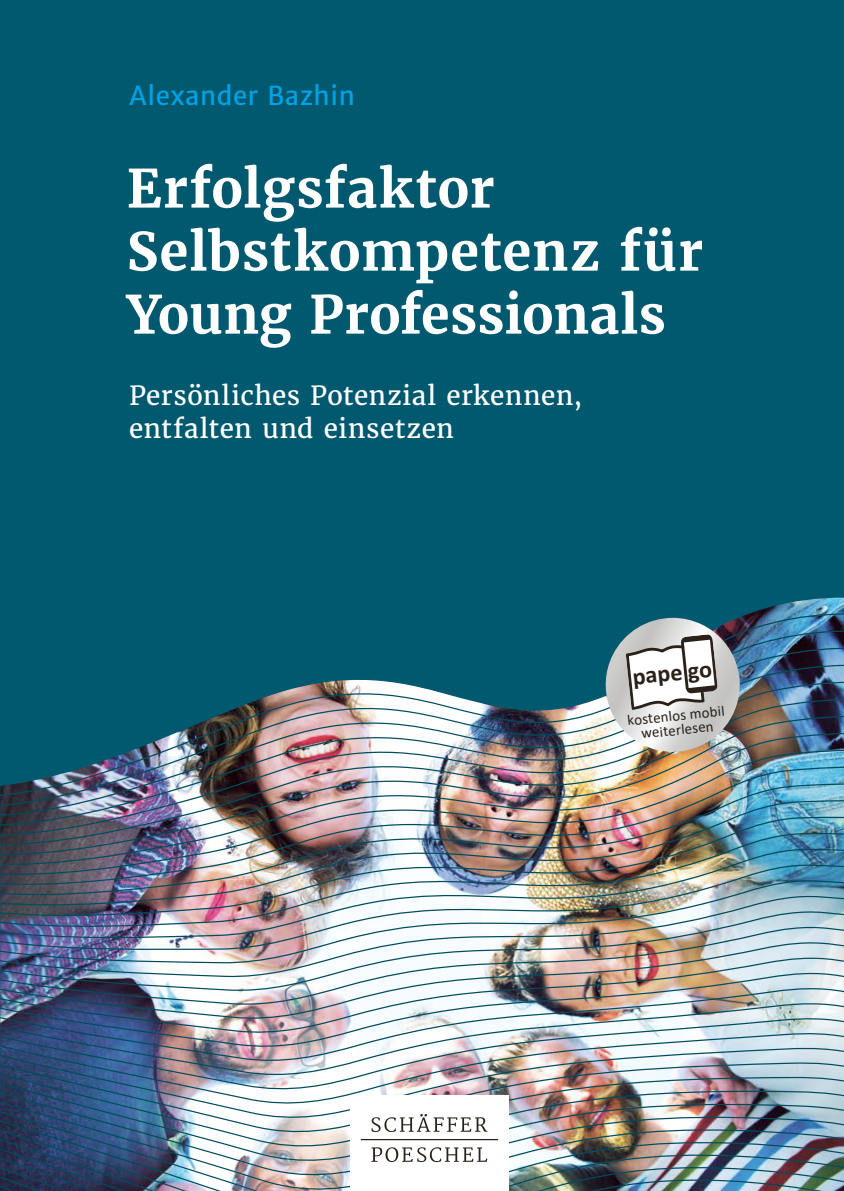
<style>
.page{position:relative;width:844px;height:1191px;background:#fff}
.page>*{position:absolute;margin:0;border:0;box-sizing:border-box;transform-origin:0 0}
.t1{font:700 52.5px/63px "Haufe Merriweather";letter-spacing:.01em;color:#fff}
.t2{font:26.25px/33.2px "Haufe Merriweather";letter-spacing:.015em;color:#fff}
.t3{font:25.9px "Haufe Merriweather Sans";letter-spacing:.02em;color:#00a2e6}
.t4{font:700 24.15px "Calibri";color:#29211a}
.t5{font:14.88px/14.3px "Calibri";color:#29211a;text-align:center}
</style>
<div class="page">
<div style="left:0;top:0;width:843px;height:1191px;background:#00596e"></div>
<img style="left:281px;top:676px;width:562px;height:16px">
<img style="left:237px;top:692px;width:606px;height:16px">
<img style="left:198px;top:708px;width:645px;height:16px">
<img style="left:159px;top:724px;width:684px;height:16px">
<img style="left:118px;top:740px;width:725px;height:16px">
<img style="left:69px;top:756px;width:774px;height:16px">
<img style="left:16px;top:772px;width:827px;height:12px">
<img style="left:0;top:784px;width:843px;height:13px">
<img style="left:0;top:797px;width:843px;height:13px">
<img style="left:0;top:810px;width:843px;height:12px">
<img style="left:0;top:822px;width:843px;height:13px">
<img style="left:0;top:835px;width:843px;height:13px">
<img style="left:0;top:848px;width:843px;height:13px">
<img style="left:0;top:861px;width:843px;height:12px">
<img style="left:0;top:873px;width:843px;height:13px">
<img style="left:0;top:886px;width:843px;height:13px">
<img style="left:0;top:899px;width:843px;height:13px">
<img style="left:0;top:912px;width:843px;height:13px">
<img style="left:0;top:925px;width:843px;height:12px">
<img style="left:0;top:937px;width:843px;height:13px">
<img style="left:0;top:950px;width:843px;height:13px">
<img style="left:0;top:963px;width:843px;height:13px">
<img style="left:0;top:976px;width:843px;height:12px">
<img style="left:0;top:988px;width:843px;height:13px">
<img style="left:0;top:1001px;width:843px;height:13px">
<img style="left:0;top:1014px;width:843px;height:13px">
<img style="left:0;top:1027px;width:843px;height:13px">
<img style="left:0;top:1040px;width:843px;height:12px">
<img style="left:0;top:1052px;width:843px;height:13px">
<img style="left:0;top:1065px;width:843px;height:13px">
<img style="left:0;top:1078px;width:843px;height:4px">
<img style="left:0;top:1082px;width:843px;height:109px">
<div style="left:350px;top:1096px;width:158px;height:95px;background:#fff"></div>
<svg style="left:371px;top:1114px;width:116px;height:18px"></svg>
<hr style="left:361px;top:1139px;width:137px;height:1px;background:#29211a">
<svg style="left:371px;top:1147px;width:116px;height:15px"></svg>
<img style="left:596px;top:618px;width:153px;height:143px">
<p class="t3" style="left:129px;top:80px;width:227px">Alexander Bazhin</p>
<h1 class="t1" style="left:126px;top:157px;width:578px">Erfolgsfaktor<br>Selbstkompetenz für<br>Young Professionals</h1>
<p class="t2" style="left:129px;top:379px;width:454px">Persönliches Potenzial erkennen, entfalten und einsetzen</p>
<p class="t4" style="left:630px;top:662px;width:81px;rotate:-6deg">pape go</p>
<p class="t5" style="left:626px;top:713px;width:99px;rotate:-6deg">kostenlos mobil weiterlesen</p>
</div>
